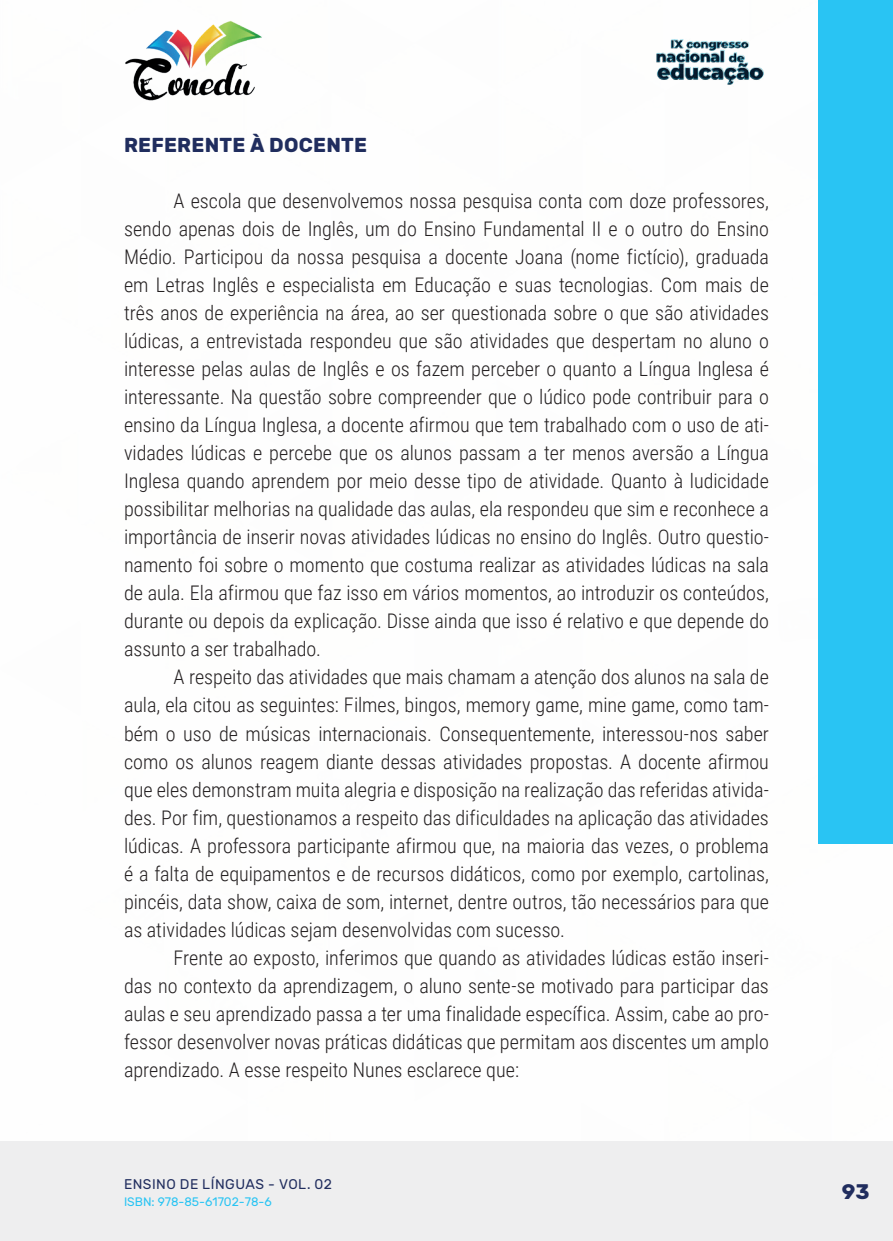
<style>
.page{position:relative;width:893px;height:1241px;background:#fff}
.page>*{position:absolute;margin:0;border:0;box-sizing:border-box;transform-origin:0 0}
.t1{font:700 21px "Rubik";color:#202d5e}
._9_CORPO{font:300 20.12px/28px "Roboto Condensed";color:#231f20;text-align:justify}
._11_SUBTITULO_2{font:700 20.12px "Rubik";letter-spacing:.01em;color:#202d5e}
.t2{font:14px "Rubik";letter-spacing:.035em;color:#202d5e}
.t3{font:12.25px "Rubik";color:#29c4f3}
</style>
<div class="page">
<div style="left:0;top:1141px;width:893px;height:99px;background:#eeeeef"></div>
<div style="left:819px;top:0;width:74px;height:843px;background:#29c4f3"></div>
<img style="left:125px;top:20px;width:137px;height:81px">
<img style="left:656px;top:39px;width:108px;height:46px">
<p class="_11_SUBTITULO_2" style="left:124px;top:133px;width:245px">REFERENTE À DOCENTE</p>
<p class="_9_CORPO" style="left:124px;top:186px;width:646px;text-indent:50px">A escola que desenvolvemos nossa pesquisa conta com doze professores, sendo apenas dois de Inglês, um do Ensino Fundamental II e o outro do Ensino Médio. Participou da nossa pesquisa a docente Joana (nome fictício), graduada em Letras Inglês e especialista em Educação e suas tecnologias. Com mais de três anos de experiência na área, ao ser questionada sobre o que são atividades lúdicas, a entrevistada respondeu que são atividades que despertam no aluno o interesse pelas aulas de Inglês e os fazem perceber o quanto a Língua Inglesa é interessante. Na questão sobre compreender que o lúdico pode contribuir para o ensino da Língua Inglesa, a docente afirmou que tem trabalhado com o uso de ati&shy;vidades lúdicas e percebe que os alunos passam a ter menos aversão a Língua Inglesa quando aprendem por meio desse tipo de atividade. Quanto à ludicidade possibilitar melhorias na qualidade das aulas, ela respondeu que sim e reconhece a importância de inserir novas atividades lúdicas no ensino do Inglês. Outro questio&shy;namento foi sobre o momento que costuma realizar as atividades lúdicas na sala de aula. Ela afirmou que faz isso em vários momentos, ao introduzir os conteúdos, durante ou depois da explicação. Disse ainda que isso é relativo e que depende do assunto a ser trabalhado.</p>
<p class="_9_CORPO" style="left:124px;top:662px;width:646px;text-indent:50px">A respeito das atividades que mais chamam a atenção dos alunos na sala de aula, ela citou as seguintes: Filmes, bingos, memory game, mine game, como tam&shy;bém o uso de músicas internacionais. Consequentemente, interessou-nos saber como os alunos reagem diante dessas atividades propostas. A docente afirmou que eles demonstram muita alegria e disposição na realização das referidas ativida&shy;des. Por fim, questionamos a respeito das dificuldades na aplicação das atividades lúdicas. A professora participante afirmou que, na maioria das vezes, o problema é a falta de equipamentos e de recursos didáticos, como por exemplo, cartolinas, pincéis, data show, caixa de som, internet, dentre outros, tão necessários para que as at ividades lúdicas sejam desenvolvidas com sucesso.</p>
<p class="_9_CORPO" style="left:124px;top:942px;width:646px;text-indent:50px">Frente ao exposto, inferimos que quando as atividades lúdicas estão inseri&shy;das no contexto da aprendizagem, o aluno sente-se motivado para participar das aulas e seu aprendizado passa a ter uma finalidade específica. Assim, cabe ao pro&shy;fessor desenvolver novas práticas didáticas que permitam aos discentes um amplo aprendizado. A esse respeito Nunes esclarece que:</p>
<p class="t2" style="left:124px;top:1175px;width:209px">ENSINO DE LÍNGUAS - VOL. 02</p>
<p class="t3" style="left:124px;top:1194px;width:149px">ISBN: 978-85-61702-78-6</p>
<p class="t1" style="left:842px;top:1179px;width:29px">93</p>
</div>
